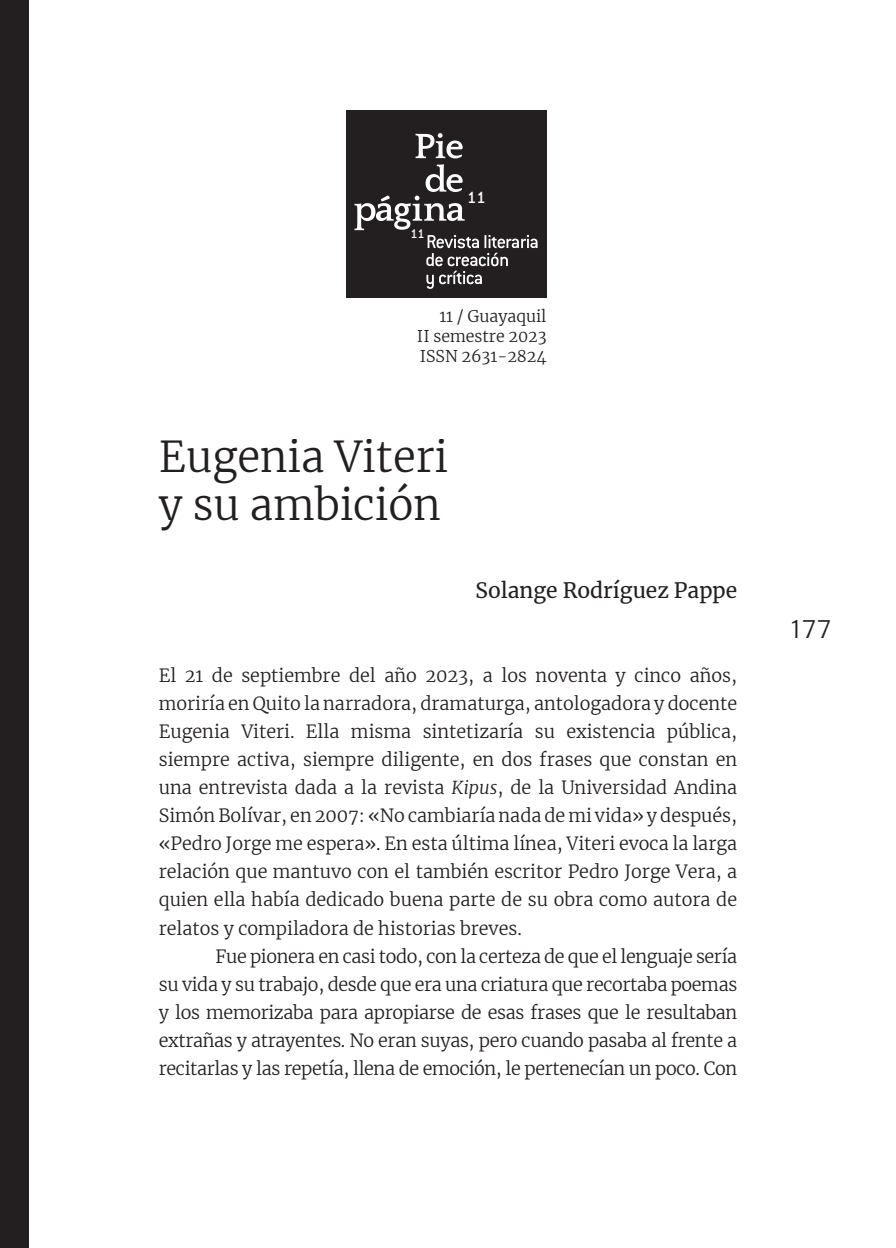
<style>
.page{position:relative;width:896px;height:1248px;background:#fff}
.page>*{position:absolute;margin:0;border:0;box-sizing:border-box;transform-origin:0 0}
.t1{font:300 42px/48px "Merriweather";color:#231f20}
.t2{font:24px "Merriweather Sans";color:#231f20}
.t3{font:21px "Merriweather";color:#231f20}
.t4{font:300 18px/28px "Merriweather";letter-spacing:-.01em;color:#231f20;text-align:justify}
.t5{font:500 18px "Conduit ITC";color:#fff}
.t6{font:300 16px/20px "Merriweather";color:#231f20;text-align:justify}
.t7{font:500 14px "Conduit ITC";color:#fff}
.s1{font-style:italic}
</style>
<div class="page">
<div style="left:0;top:0;width:28px;height:1247px;background:#231f20"></div>
<div style="left:346px;top:111px;width:200px;height:187px;background:#231f20"></div>
<svg style="left:415px;top:133px;width:48px;height:25px"></svg>
<svg style="left:354px;top:164px;width:183px;height:125px"></svg>
<p class="t7" style="left:410px;top:227px;width:16px">11</p>
<p class="t5" style="left:467px;top:190px;width:20px">11</p>
<p class="t6" style="left:417px;top:306px;width:131px;text-indent:22px">11 / Guayaquil II semestre 2023<br>ISSN 2631-2824</p>
<h1 class="t1" style="left:159px;top:433px;width:291px">Eugenia Viteri y su ambición</h1>
<p class="t3" style="left:475px;top:577px;width:263px">Solange Rodríguez Pappe</p>
<p class="t4" style="left:159px;top:661px;width:580px">El 21 de septiembre del año 2023, a los noventa y cinco años, moriría en Quito la narradora, dramaturga, antologadora y docente Eugenia Viteri. Ella misma sintetizaría su existencia pública, siempre activa, siempre diligente, en dos frases que constan en una entrevista dada a la revista <span class="s1">Kipus</span>, de la Universidad Andina Simón Bolívar, en 2007: «No cambiaría nada de mi vida» y después, «Pedro Jorge me espera». En esta última línea, Viteri evoca la larga relación que mantuvo con el también escritor Pedro Jorge Vera, a quien ella había dedicado buena parte de su obra como autora de relatos y compiladora de historias breves.</p>
<p class="t4" style="left:159px;top:942px;width:580px;text-indent:57px">Fue pionera en casi todo, con la certeza de que el lenguaje sería su vida y su trabajo, desde que era una criatura que recortaba poemas y los memorizaba para apropiarse de esas frases que le resultaban extrañas y atrayentes. No eran suyas, pero cuando pasaba al frente a recitarlas y las repetía, llena de emoción, le pertenecían un poco. Con</p>
<h2 class="t2" style="left:791px;top:614px;width:42px">177</h2>
</div>
